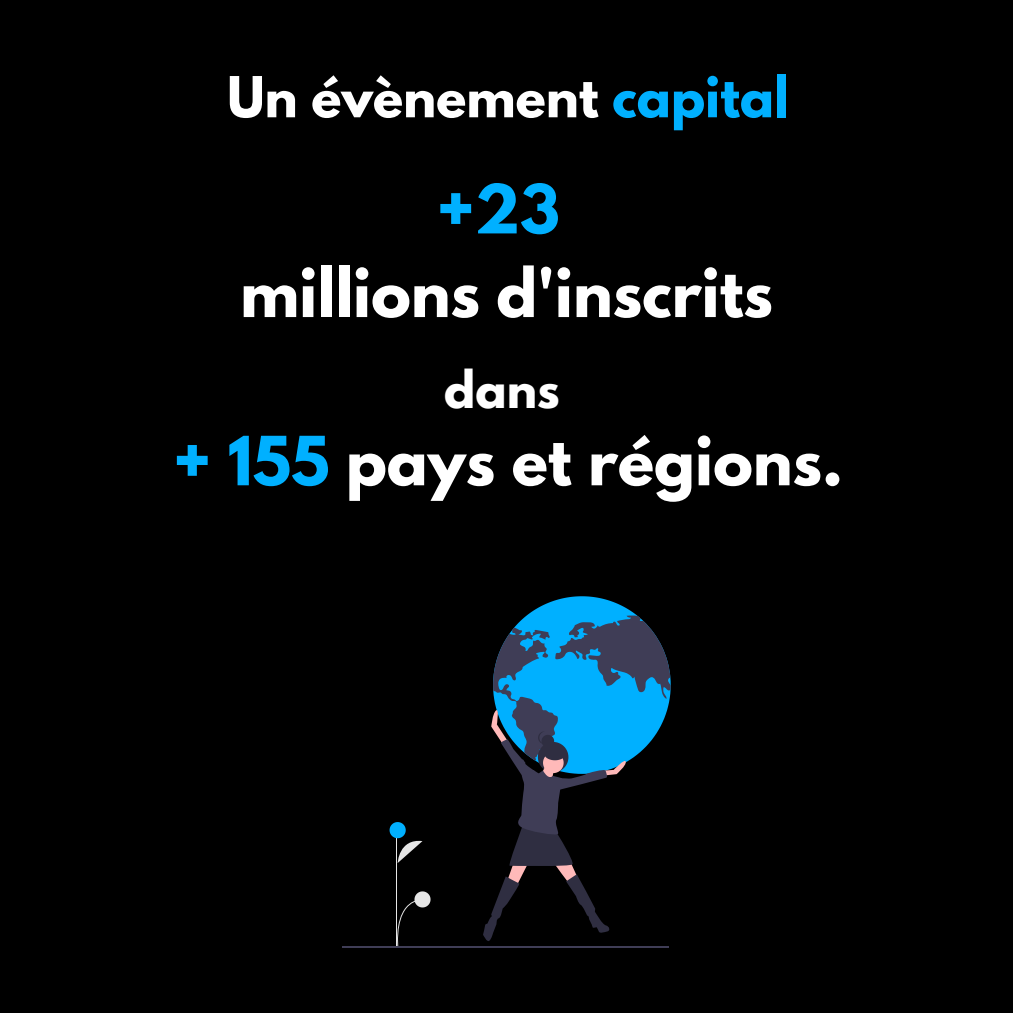
<style>
.page{position:relative;width:1013px;height:1013px;background:#fff}
.page>*{position:absolute;margin:0;border:0;box-sizing:border-box;transform-origin:0 0}
.t1{font:700 60px "League Spartan";color:#fff}
.t2{font:700 60px "League Spartan";color:#00b0ff}
.t3{font:700 50px "League Spartan";color:#fff}
.t4{font:700 45.88px "League Spartan";color:#fff}
.s1{color:#00b0ff}
</style>
<div class="page">
<div style="left:0;top:0;width:1012px;height:1012px;background:#000"></div>
<hr style="left:396px;top:837px;width:1px;height:109px;background:#e6e6e6">
<svg style="left:389px;top:822px;width:33px;height:41px"></svg>
<svg style="left:397px;top:891px;width:33px;height:55px"></svg>
<svg style="left:483px;top:596px;width:187px;height:345px"></svg>
<hr style="left:342px;top:946px;width:327px;height:1px;background:#3f3d56">
<p class="t3" style="left:227px;top:72px;width:563px">Un évènement <span class="s1">capital</span></p>
<p class="t2" style="left:437px;top:179px;width:125px">+23</p>
<p class="t1" style="left:240px;top:263px;width:534px">millions d'inscrits</p>
<p class="t4" style="left:444px;top:366px;width:117px">dans</p>
<p class="t1" style="left:173px;top:431px;width:671px"><span class="s1">+ 155</span> pays et régions.</p>
</div>
